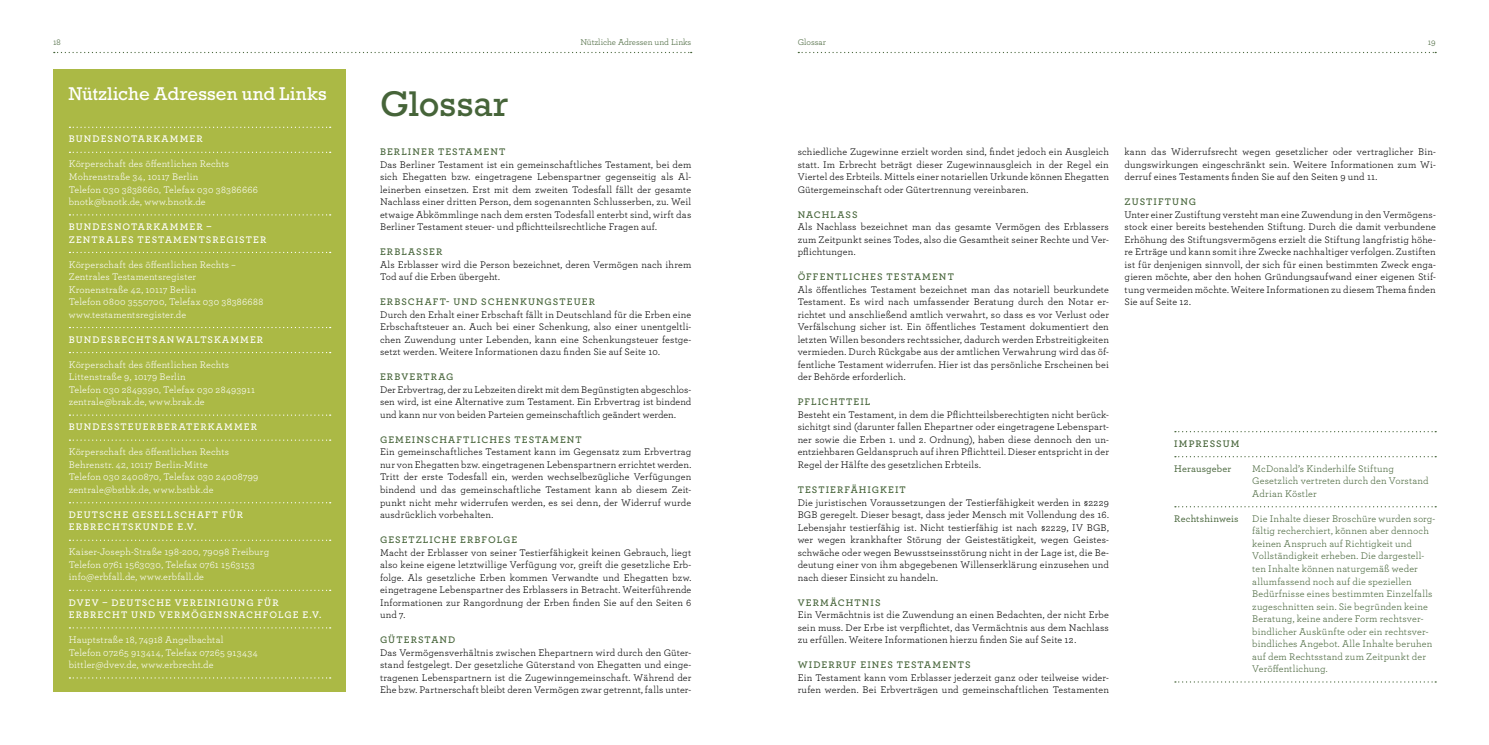
<style>
.page{position:relative;width:1489px;height:745px;background:#fff}
.page>*{position:absolute;margin:0;border:0;box-sizing:border-box;transform-origin:0 0}
.t1{font:36.25px "Rockwell Std";color:#466439}
.t2{font:18.75px "Rockwell Std";letter-spacing:.01em;color:#fff}
.t3{font:10px/12.5px "Archer";letter-spacing:.01em;color:#000;text-align:justify}
.t4{font:10px/12.5px "Archer";letter-spacing:.02em;color:#fff}
.t5{font:10px/12.5px "Archer";letter-spacing:.015em;color:#466439}
.t6{font:600 10px "Archer";letter-spacing:.105em;color:#466439}
.t7{font:600 10px/12.5px "Archer";letter-spacing:.105em;color:#fff}
.t8{font:500 10px "Archer";letter-spacing:.015em;color:#466439}
.t9{font:8.75px "Archer";color:#466439}
</style>
<div class="page">
<svg style="left:54px;top:52px;width:637px;height:1px"></svg>
<svg style="left:798px;top:52px;width:637px;height:1px"></svg>
<div style="left:53px;top:69px;width:293px;height:622px;background:#abb945"></div>
<svg style="left:69px;top:127px;width:262px;height:1px"></svg>
<svg style="left:69px;top:152px;width:262px;height:1px"></svg>
<svg style="left:69px;top:214px;width:262px;height:1px"></svg>
<svg style="left:69px;top:252px;width:262px;height:1px"></svg>
<svg style="left:69px;top:327px;width:262px;height:1px"></svg>
<svg style="left:69px;top:352px;width:262px;height:1px"></svg>
<svg style="left:69px;top:414px;width:262px;height:1px"></svg>
<svg style="left:69px;top:439px;width:262px;height:1px"></svg>
<svg style="left:69px;top:502px;width:262px;height:1px"></svg>
<svg style="left:69px;top:539px;width:262px;height:1px"></svg>
<svg style="left:69px;top:589px;width:262px;height:1px"></svg>
<svg style="left:69px;top:627px;width:262px;height:1px"></svg>
<svg style="left:69px;top:677px;width:262px;height:1px"></svg>
<svg style="left:1174px;top:431px;width:261px;height:1px"></svg>
<svg style="left:1174px;top:456px;width:261px;height:1px"></svg>
<svg style="left:1174px;top:506px;width:261px;height:1px"></svg>
<svg style="left:1174px;top:681px;width:261px;height:1px"></svg>
<p class="t9" style="left:53px;top:36px;width:9px">18</p>
<p class="t9" style="left:580px;top:36px;width:112px">Nützliche Adressen und Links</p>
<p class="t9" style="left:797px;top:36px;width:30px">Glossar</p>
<p class="t9" style="left:1427px;top:36px;width:9px">19</p>
<h2 class="t2" style="left:69px;top:83px;width:259px">Nützliche Adressen und Links</h2>
<p class="t7" style="left:69px;top:132px;width:135px">BUNDESNOTARKAMMER</p>
<p class="t4" style="left:69px;top:157px;width:191px">Körperschaft des öffentlichen Rechts Mohrenstraße 34, 10117 Berlin<br>Telefon 030 3838660, Telefax 030 38386666 bnotk@bnotk.de, www.bnotk.de</p>
<p class="t7" style="left:69px;top:220px;width:199px">BUNDESNOTARKAMMER –<br>ZENTRALES TESTAMENTSREGISTER</p>
<p class="t4" style="left:69px;top:257px;width:196px">Körperschaft des öffentlichen Rechts – Zentrales Testamentsregister<br>Kronenstraße 42, 10117 Berlin<br>Telefon 0800 3550700, Telefax 030 38386688 www.testamentsregister.de</p>
<p class="t7" style="left:69px;top:332px;width:196px">BUNDESRECHTSANWALTSKAMMER</p>
<p class="t4" style="left:69px;top:357px;width:188px">Körperschaft des öffentlichen Rechts Littenstraße 9, 10179 Berlin<br>Telefon 030 2849390, Telefax 030 28493911 zentrale@brak.de, www.brak.de</p>
<p class="t7" style="left:69px;top:420px;width:190px">BUNDESSTEUERBERATERKAMMER</p>
<p class="t4" style="left:69px;top:445px;width:191px">Körperschaft des öffentlichen Rechts Behrenstr. 42, 10117 Berlin-Mitte<br>Telefon 030 2400870, Telefax 030 24008799 zentrale@bstbk.de, www.bstbk.de</p>
<p class="t7" style="left:69px;top:507px;width:176px">DEUTSCHE GESELLSCHAFT FÜR<br>ERBRECHTSKUNDE E.V.</p>
<p class="t4" style="left:69px;top:545px;width:202px">Kaiser-Joseph-Straße 198-200, 79098 Freiburg<br>Telefon 0761 1563030, Telefax 0761 1563153 info@erbfall.de, www.erbfall.de</p>
<p class="t7" style="left:69px;top:595px;width:254px">DVEV – DEUTSCHE VEREINIGUNG FÜR<br>ERBRECHT UND VERMÖGENSNACHFOLGE E.V.</p>
<p class="t4" style="left:69px;top:632px;width:190px">Hauptstraße 18, 74918 Angelbachtal<br>Telefon 07265 913414, Telefax 07265 913434 bittler@dvev.de, www.erbrecht.de</p>
<h1 class="t1" style="left:380px;top:82px;width:130px">Glossar</h1>
<p class="t6" style="left:380px;top:144px;width:127px">BERLINER TESTAMENT</p>
<p class="t3" style="left:380px;top:157px;width:313px">Das Berliner Testament ist ein gemeinschaftliches Testament, bei dem sich Ehegatten bzw. eingetragene Lebenspartner gegenseitig als Al&shy;leinerben einsetzen. Erst mit dem zweiten Todesfall fällt der gesamte Nachlass einer dritten Person, dem sogenannten Schlusserben, zu. Weil etwaige Abkömmlinge nach dem ersten Todesfall enterbt sind, wirft das Berliner Testament steuer- und pflichtteilsrechtliche Fragen auf.</p>
<p class="t6" style="left:380px;top:244px;width:64px">ERBLASSER</p>
<p class="t3" style="left:380px;top:257px;width:313px">Als Erblasser wird die Person bezeichnet, deren Vermögen nach ihrem<br>Tod auf die Erben übergeht.</p>
<p class="t6" style="left:380px;top:294px;width:216px">ERBSCHAFT- UND SCHENKUNGSTEUER</p>
<p class="t3" style="left:380px;top:307px;width:313px">Durch den Erhalt einer Erbschaft fällt in Deutschland für die Erben eine Erbschaftsteuer an. Auch bei einer Schenkung, also einer unentgeltli&shy;chen Zuwendung unter Lebenden, kann eine Schenkungsteuer festge&shy;setzt werden. Weitere Informationen dazu finden Sie auf Seite 10.</p>
<p class="t6" style="left:380px;top:369px;width:75px">ERBVERTRAG</p>
<p class="t3" style="left:380px;top:382px;width:313px">Der Erbvertrag, der zu Lebzeiten direkt mit dem Begünstigten abgeschlos&shy;sen wird, ist eine Alternative zum Testament. Ein Erbvertrag ist bindend und kann nur von beiden Parteien gemeinschaftlich geändert werden.</p>
<p class="t6" style="left:380px;top:432px;width:203px">GEMEINSCHAFTLICHES TESTAMENT</p>
<p class="t3" style="left:380px;top:445px;width:313px">Ein gemeinschaftliches Testament kann im Gegensatz zum Erbvertrag nur von Ehegatten bzw. eingetragenen Lebenspartnern errichtet werden.<br>Tritt der erste Todesfall ein, werden wechselbezügliche Verfügungen bindend und das gemeinschaftliche Testament kann ab diesem Zeit&shy;punkt nicht mehr widerrufen werden, es sei denn, der Widerruf wurde ausdrücklich vorbehalten.</p>
<p class="t6" style="left:380px;top:532px;width:139px">GESETZLICHE ERBFOLGE</p>
<p class="t3" style="left:380px;top:545px;width:313px">Macht der Erblasser von seiner Testierfähigkeit keinen Gebrauch, liegt also keine eigene letztwillige Verfügung vor, greift die gesetzliche Erb&shy;folge. Als gesetzliche Erben kommen Verwandte und Ehegatten bzw. eingetragene Lebenspartner des Erblassers in Betracht. Weiterführende Informationen zur Rangordnung der Erben finden Sie auf den Seiten 6 und 7.</p>
<p class="t6" style="left:380px;top:632px;width:77px">GÜTERSTAND</p>
<p class="t3" style="left:380px;top:645px;width:313px">Das Vermögensverhältnis zwischen Ehepartnern wird durch den Güter&shy;stand festgelegt. Der gesetzliche Güterstand von Ehegatten und einge&shy;tragenen Lebenspartnern ist die Zugewinngemeinschaft. Während der Ehe bzw. Partnerschaft bleibt deren Vermögen zwar getrennt, falls unter-</p>
<p class="t3" style="left:797px;top:145px;width:313px">schiedliche Zugewinne erzielt worden sind, findet jedoch ein Ausgleich statt. Im Erbrecht beträgt dieser Zugewinnausgleich in der Regel ein Viertel des Erbteils. Mittels einer notariellen Urkunde können Ehegatten Gütergemeinschaft oder Gütertrennung vereinbaren.</p>
<p class="t6" style="left:797px;top:207px;width:61px">NACHLASS</p>
<p class="t3" style="left:797px;top:220px;width:313px">Als Nachlass bezeichnet man das gesamte Vermögen des Erblassers zum Zeitpunkt seines Todes, also die Gesamtheit seiner Rechte und Ver&shy;pflichtungen.</p>
<p class="t6" style="left:797px;top:269px;width:158px">ÖFFENTLICHES TESTAMENT</p>
<p class="t3" style="left:797px;top:282px;width:313px">Als öffentliches Testament bezeichnet man das notariell beurkundete Testament. Es wird nach umfassender Beratung durch den Notar er&shy;richtet und anschließend amtlich verwahrt, so dass es vor Verlust oder Verfälschung sicher ist. Ein öffentliches Testament dokumentiert den letzten Willen besonders rechtssicher, dadurch werden Erbstreitigkeiten vermieden. Durch Rückgabe aus der amtlichen Verwahrung wird das öf&shy;fentliche Testament widerrufen. Hier ist das persönliche Erscheinen bei der Behörde erforderlich.</p>
<p class="t6" style="left:797px;top:394px;width:74px">PFLICHTTEIL</p>
<p class="t3" style="left:797px;top:407px;width:313px">Besteht ein Testament, in dem die Pflichtteilsberechtigten nicht berück&shy;sichitgt sind (darunter fallen Ehepartner oder eingetragene Lebenspart&shy;ner sowie die Erben 1. und 2. Ordnung), haben diese dennoch den un&shy;entziehbaren Geldanspruch auf ihren Pflichtteil. Dieser entspricht in der Regel der Hälfte des gesetzlichen Erbteils.</p>
<p class="t6" style="left:797px;top:482px;width:110px">TESTIERFÄHIGKEIT</p>
<p class="t3" style="left:797px;top:495px;width:313px">Die juristischen Voraussetzungen der Testierfähigkeit werden in §2229<br>BGB geregelt. Dieser besagt, dass jeder Mensch mit Vollendung des 16.<br>Lebensjahr testierfähig ist. Nicht testierfähig ist nach §2229, IV BGB, wer wegen krankhafter Störung der Geistestätigkeit, wegen Geistes&shy;schwäche oder wegen Bewusstseinsstörung nicht in der Lage ist, die Be&shy;deutung einer von ihm abgegebenen Willenserklärung einzusehen und nach dieser Einsicht zu handeln.</p>
<p class="t6" style="left:797px;top:594px;width:84px">VERMÄCHTNIS</p>
<p class="t3" style="left:797px;top:607px;width:313px">Ein Vermächtnis ist die Zuwendung an einen Bedachten, der nicht Erbe sein muss. Der Erbe ist verpflichtet, das Vermächtnis aus dem Nachlass zu erfüllen. Weitere Informationen hierzu finden Sie auf Seite 12.</p>
<p class="t6" style="left:797px;top:657px;width:174px">WIDERRUF EINES TESTAMENTS</p>
<p class="t3" style="left:797px;top:670px;width:313px">Ein Testament kann vom Erblasser jederzeit ganz oder teilweise wider&shy;rufen werden. Bei Erbverträgen und gemeinschaftlichen Testamenten</p>
<p class="t3" style="left:1124px;top:145px;width:313px">kann das Widerrufsrecht wegen gesetzlicher oder vertraglicher Bin&shy;dungswirkungen eingeschränkt sein. Weitere Informationen zum Wi&shy;derruf eines Testaments finden Sie auf den Seiten 9 und 11.</p>
<p class="t6" style="left:1124px;top:194px;width:73px">ZUSTIFTUNG</p>
<p class="t3" style="left:1124px;top:207px;width:313px">Unter einer Zustiftung versteht man eine Zuwendung in den Vermögens&shy;stock einer bereits bestehenden Stiftung. Durch die damit verbundene Erhöhung des Stiftungsvermögens erzielt die Stiftung langfristig höhe&shy;re Erträge und kann somit ihre Zwecke nachhaltiger verfolgen. Zustiften ist für denjenigen sinnvoll, der sich für einen bestimmten Zweck enga&shy;gieren möchte, aber den hohen Gründungsaufwand einer eigenen Stif&shy;tung vermeiden möchte. Weitere Informationen zu diesem Thema finden Sie auf Seite 12.</p>
<p class="t6" style="left:1174px;top:435px;width:67px">IMPRESSUM</p>
<p class="t8" style="left:1174px;top:461px;width:58px">Herausgeber</p>
<p class="t5" style="left:1252px;top:461px;width:178px">McDonald’s Kinderhilfe Stiftung<br>Gesetzlich vertreten durch den Vorstand<br>Adrian Köstler</p>
<p class="t8" style="left:1174px;top:511px;width:66px">Rechtshinweis</p>
<p class="t5" style="left:1252px;top:511px;width:184px">Die Inhalte dieser Broschüre wurden sorg&shy;fältig recherchiert, können aber dennoch keinen Anspruch auf Richtigkeit und Vollständigkeit erheben. Die dargestell&shy;ten Inhalte können naturgemäß weder allumfassend noch auf die speziellen Bedürfnisse eines bestimmten Einzelfalls zugeschnitten sein. Sie begründen keine Beratung, keine andere Form rechtsver&shy;bindlicher Auskünfte oder ein rechtsver&shy;bindliches Angebot. Alle Inhalte beruhen auf dem Rechtsstand zum Zeitpunkt der Veröffentlichung.</p>
</div>
